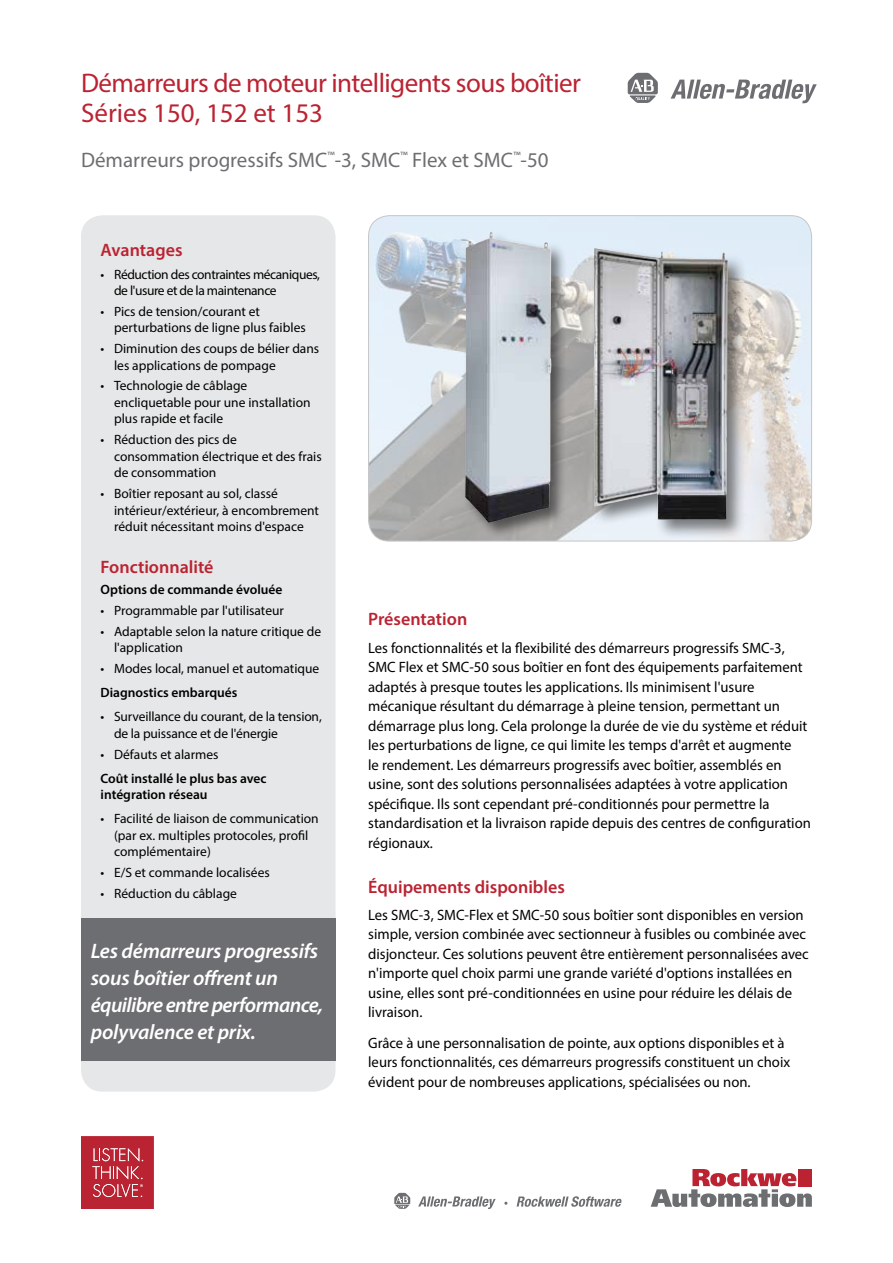
<style>
.page{position:relative;width:893px;height:1263px;background:#fff}
.page>*{position:absolute;margin:0;border:0;box-sizing:border-box;transform-origin:0 0}
.t1{font:27px/30px "Myriad Pro";letter-spacing:-.02em;color:#bb2332}
.t2{font:italic 600 21px/27px "Myriad Pro";letter-spacing:-.01em;color:#fff}
.t3{font:21px "Myriad Pro";color:#6d6e71}
.t4{font:600 18px "Myriad Pro";color:#bb2332}
.t5{font:15px/19.5px "Myriad Pro";color:#000}
.t6{font:13.5px/16.5px "Myriad Pro";color:#000}
.t7{font:600 13.5px/16.5px "Myriad Pro";color:#000}
.t8{font:13.5px/16.5px "Myriad Pro";letter-spacing:-.03em;color:#000}
</style>
<div class="page">
<svg style="left:394px;top:1193px;width:16px;height:16px"></svg>
<svg style="left:418px;top:1196px;width:78px;height:13px"></svg>
<svg style="left:517px;top:1196px;width:105px;height:11px"></svg>
<svg style="left:651px;top:1169px;width:161px;height:38px"></svg>
<div style="left:798px;top:1169px;width:6px;height:17px;background:#bb2332"></div>
<div style="left:806px;top:1169px;width:6px;height:17px;background:#bb2332"></div>
<svg style="left:81px;top:1136px;width:73px;height:73px;background:#c03744"></svg>
<img style="left:369px;top:216px;width:443px;height:325px">
<div style="left:81px;top:215px;width:255px;height:876px;background:#e6e7e8;border-radius:22px"></div>
<div style="left:81px;top:918px;width:255px;height:142px;background:#6d6e71"></div>
<svg style="left:628px;top:73px;width:30px;height:30px"></svg>
<svg style="left:671px;top:80px;width:146px;height:23px"></svg>
<div style="left:463px;top:230px;width:105px;height:309px;background:#000;opacity:.5"></div>
<img style="left:468px;top:232px;width:23px;height:13px">
<div style="left:590px;top:245px;width:158px;height:295px;background:#000;opacity:.5"></div>
<img style="left:594px;top:248px;width:1px;height:185px">
<h1 class="t1" style="left:81px;top:68px;width:501px">Démarreurs de moteur intelligents sous boîtier<br>Séries 150, 152 et 153</h1>
<h2 class="t3" style="left:81px;top:147px;width:469px">Démarreurs progressifs SMC<sup>™</sup>-3, SMC<sup>™</sup> Flex et SMC<sup>™</sup>-50</h2>
<p class="t4" style="left:101px;top:238px;width:83px">Avantages</p>
<p class="t8" style="left:114px;top:265px;width:207px;text-indent:-14px">• Réduction des contraintes mécaniques, de l'usure et de la maintenance</p>
<p class="t6" style="left:114px;top:303px;width:193px;text-indent:-14px">• Pics de tension/courant et perturbations de ligne plus faibles</p>
<p class="t6" style="left:114px;top:340px;width:207px;text-indent:-14px">• Diminution des coups de bélier dans les applications de pompage</p>
<p class="t6" style="left:114px;top:377px;width:198px;text-indent:-14px">• Technologie de câblage encliquetable pour une installation plus rapide et facile</p>
<p class="t6" style="left:114px;top:431px;width:209px;text-indent:-14px">• Réduction des pics de consommation électrique et des frais de consommation</p>
<p class="t6" style="left:114px;top:485px;width:207px;text-indent:-14px">• Boîtier reposant au sol, classé intérieur/extérieur, à encombrement réduit nécessitant moins d'espace</p>
<p class="t4" style="left:101px;top:555px;width:115px">Fonctionnalité</p>
<p class="t7" style="left:101px;top:581px;width:183px">Options de commande évoluée</p>
<p class="t6" style="left:101px;top:602px;width:185px">• Programmable par l'utilisateur</p>
<p class="t6" style="left:114px;top:623px;width:209px;text-indent:-14px">• Adaptable selon la nature critique de l'application</p>
<p class="t6" style="left:101px;top:660px;width:220px">• Modes local, manuel et automatique</p>
<p class="t7" style="left:101px;top:684px;width:138px">Diagnostics embarqués</p>
<p class="t6" style="left:114px;top:708px;width:209px;text-indent:-14px">• Surveillance du courant, de la tension, de la puissance et de l'énergie</p>
<p class="t6" style="left:101px;top:745px;width:120px">• Défauts et alarmes</p>
<p class="t7" style="left:101px;top:769px;width:167px">Coût installé le plus bas avec intégration réseau</p>
<p class="t6" style="left:114px;top:810px;width:206px;text-indent:-14px">• Facilité de liaison de communication (par ex. multiples protocoles, profil complémentaire)</p>
<p class="t6" style="left:101px;top:864px;width:171px">• E/S et commande localisées</p>
<p class="t6" style="left:101px;top:885px;width:138px">• Réduction du câblage</p>
<h2 class="t2" style="left:91px;top:937px;width:234px">Les démarreurs progressifs sous boîtier offrent un équilibre entre performance, polyvalence et prix.</h2>
<p class="t4" style="left:368px;top:608px;width:101px">Présentation</p>
<p class="t5" style="left:368px;top:637px;width:444px">Les fonctionnalités et la flexibilité des démarreurs progressifs SMC-3, SMC Flex et SMC-50 sous boîtier en font des équipements parfaitement adaptés à presque toutes les applications. Ils minimisent l'usure mécanique résultant du démarrage à pleine tension, permettant un démarrage plus long. Cela prolonge la durée de vie du système et réduit les perturbations de ligne, ce qui limite les temps d'arrêt et augmente<br>le rendement. Les démarreurs progressifs avec boîtier, assemblés en usine, sont des solutions personnalisées adaptées à votre application spécifique. Ils sont cependant pré-conditionnés pour permettre la standardisation et la livraison rapide depuis des centres de configuration régionaux.</p>
<p class="t4" style="left:368px;top:875px;width:198px">Équipements disponibles</p>
<p class="t5" style="left:368px;top:905px;width:442px">Les SMC-3, SMC-Flex et SMC-50 sous boîtier sont disponibles en version simple, version combinée avec sectionneur à fusibles ou combinée avec disjoncteur. Ces solutions peuvent être entièrement personnalisées avec n'importe quel choix parmi une grande variété d'options installées en usine, elles sont pré-conditionnées en usine pour réduire les délais de livraison.</p>
<p class="t5" style="left:368px;top:1033px;width:424px">Grâce à une personnalisation de pointe, aux options disponibles et à leurs fonctionnalités, ces démarreurs progressifs constituent un choix évident pour de nombreuses applications, spécialisées ou non.</p>
</div>
